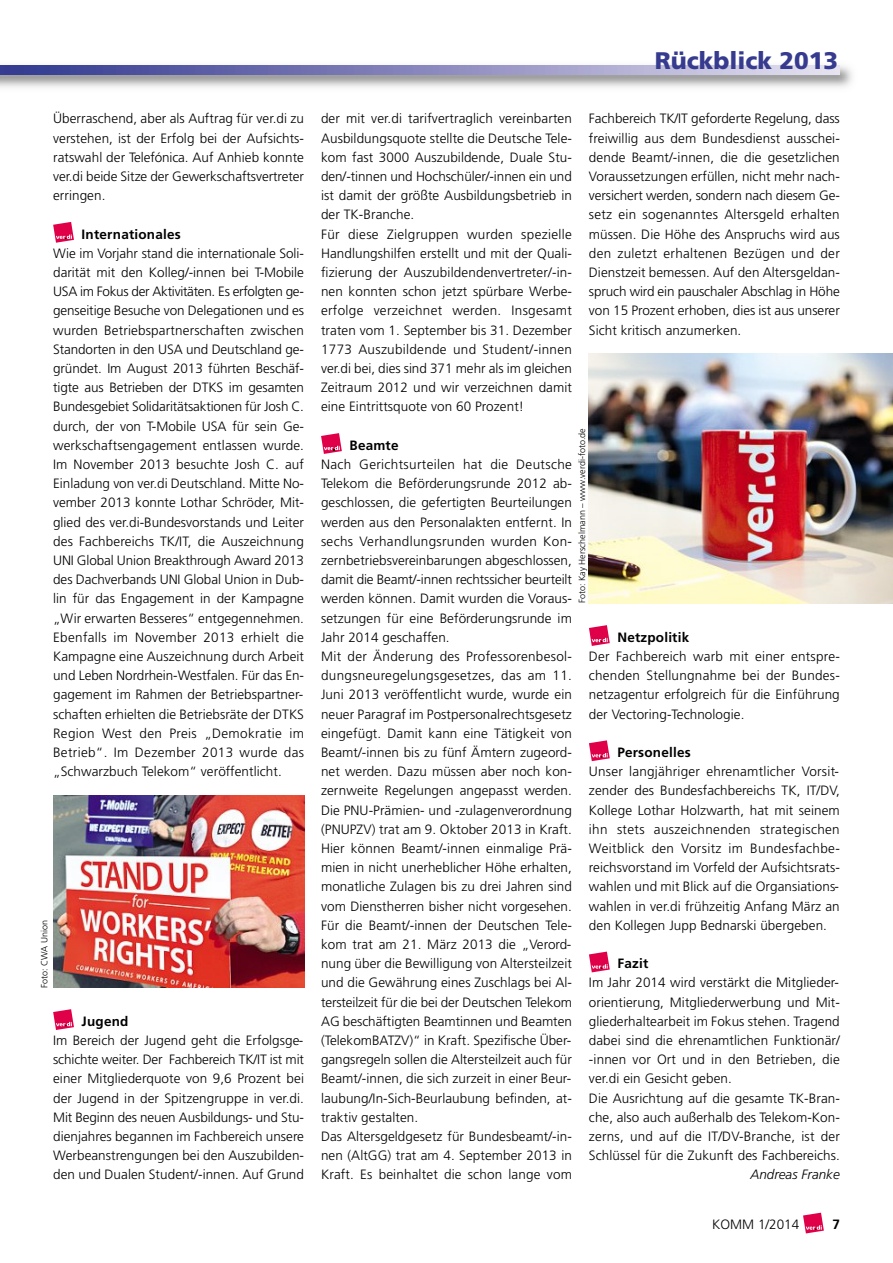
<style>
.page{position:relative;width:893px;height:1263px;background:#fff}
.page>*{position:absolute;margin:0;border:0;box-sizing:border-box;transform-origin:0 0}
.t1{font:900 24px "Frutiger";color:#363b8f}
.t2{font:300 13.5px/19.2px "Frutiger";letter-spacing:.005em;color:#000;text-align:justify}
.t3{font:700 13.5px "Frutiger";letter-spacing:.015em;color:#000}
.t4{font:italic 300 13.5px "Frutiger";color:#000}
.t5{font:300 9px "Frutiger";color:#000}
</style>
<div class="page">
<svg style="left:803px;top:1213px;width:21px;height:20px"></svg>
<svg style="left:53px;top:222px;width:21px;height:21px"></svg>
<svg style="left:53px;top:1009px;width:21px;height:21px"></svg>
<svg style="left:321px;top:433px;width:21px;height:21px"></svg>
<svg style="left:589px;top:625px;width:21px;height:21px"></svg>
<svg style="left:589px;top:740px;width:21px;height:21px"></svg>
<svg style="left:589px;top:951px;width:21px;height:21px"></svg>
<img style="left:53px;top:796px;width:251px;height:191px">
<img style="left:589px;top:354px;width:304px;height:249px">
<img style="left:0;top:65px;width:852px;height:23px">
<svg style="left:0;top:66px;width:840px;height:8px"></svg>
<p class="t2" style="left:53px;top:110px;width:252px">Überraschend, aber als Auftrag für ver.di zu verstehen, ist der Erfolg bei der Aufsichts&shy;ratswahl der Telefónica. Auf Anhieb konnte ver.di beide Sitze der Gewerkschaftsvertreter erringen.</p>
<p class="t3" style="left:82px;top:229px;width:101px">Internationales</p>
<p class="t2" style="left:53px;top:244px;width:252px">Wie im Vorjahr stand die internationale Soli&shy;darität mit den Kolleg/-innen bei T-Mobile USA im Fokus der Aktivitäten. Es erfolgten ge&shy;genseitige Besuche von Delegationen und es wurden Betriebspartnerschaften zwischen Standorten in den USA und Deutschland ge&shy;gründet. Im August 2013 führten Beschäf&shy;tigte aus Betrieben der DTKS im gesamten Bundesgebiet Solidaritätsaktionen für Josh C. durch, der von T-Mobile USA für sein Ge&shy;werkschaftsengagement entlassen wurde.<br>Im November 2013 besuchte Josh C. auf Einladung von ver.di Deutschland. Mitte No&shy;vember 2013 konnte Lothar Schröder, Mit&shy;glied des ver.di-Bundesvorstands und Leiter des Fachbereichs TK/IT, die Auszeichnung UNI Global Union Breakthrough Award 2013 des Dachverbands UNI Global Union in Dub&shy;lin für das Engagement in der Kampagne „Wir erwarten Besseres“ entgegennehmen.<br>Ebenfalls im November 2013 erhielt die Kampagne eine Auszeichnung durch Arbeit und Leben Nordrhein-Westfalen. Für das En&shy;gagement im Rahmen der Betriebspartner&shy;schaften erhielten die Betriebsräte der DTKS Region West den Preis „Demokratie im Betrieb“. Im Dezember 2013 wurde das „Schwarzbuch Telekom“ veröffentlicht.</p>
<p class="t5" style="left:41px;top:988px;width:69px;rotate:-90deg">Foto: CWA Union</p>
<p class="t3" style="left:82px;top:1016px;width:48px">Jugend</p>
<p class="t2" style="left:53px;top:1031px;width:252px">Im Bereich der Jugend geht die Erfolgsge&shy;schichte weiter. Der Fachbereich TK/IT ist mit einer Mitgliederquote von 9,6 Prozent bei der Jugend in der Spitzengruppe in ver.di.<br>Mit Beginn des neuen Ausbildungs- und Stu&shy;dienjahres begannen im Fachbereich unsere Werbeanstrengungen bei den Auszubilden&shy;den und Dualen Student/-innen. Auf Grund</p>
<h1 class="t1" style="left:655px;top:52px;width:185px">Rückblick 2013</h1>
<p class="t2" style="left:589px;top:110px;width:252px">Fachbereich TK/IT geforderte Regelung, dass freiwillig aus dem Bundesdienst ausschei&shy;dende Beamt/-innen, die die gesetzlichen Voraussetzungen erfüllen, nicht mehr nach&shy;versichert werden, sondern nach diesem Ge&shy;setz ein sogenanntes Altersgeld erhalten müssen. Die Höhe des Anspruchs wird aus den zuletzt erhaltenen Bezügen und der Dienstzeit bemessen. Auf den Altersgeldan&shy;spruch wird ein pauschaler Abschlag in Höhe von 15 Prozent erhoben, dies ist aus unserer Sicht kritisch anzumerken.</p>
<p class="t2" style="left:321px;top:110px;width:252px;text-align:left">der mit ver.di tarifvertraglich vereinbarten Ausbildungsquote stellte die Deutsche Tele&shy;kom fast 3000 Auszubildende, Duale Stu&shy;den/-tinnen und Hochschüler/-innen ein und ist damit der größte Ausbildungsbetrieb in der TK-Branche.<br>Für diese Zielgruppen wurden spezielle Handlungshilfen erstellt und mit der Quali&shy;fizierung der Auszubildendenvertreter/-in&shy;nen konnten schon jetzt spürbare Werbe&shy;erfolge verzeichnet werden. Insgesamt traten vom 1. September bis 31. Dezember 1773 Auszubildende und Student/-innen ver.di bei, dies sind 371 mehr als im gleichen Zeitraum 2012 und wir verzeichnen damit eine Eintrittsquote von 60 Prozent!</p>
<p class="t3" style="left:350px;top:440px;width:51px">Beamte</p>
<p class="t2" style="left:321px;top:455px;width:252px;text-align:left">Nach Gerichtsurteilen hat die Deutsche Telekom die Beförderungsrunde 2012 ab&shy;geschlossen, die gefertigten Beurteilungen werden aus den Personalakten entfernt. In sechs Verhandlungsrunden wurden Kon&shy;zernbetriebsvereinbarungen abgeschlossen, damit die Beamt/-innen rechtssicher beurteilt werden können. Damit wurden die Voraus&shy;setzungen für eine Beförderungsrunde im Jahr 2014 geschaffen.<br>Mit der Änderung des Professorenbesol&shy;dungsneuregelungsgesetzes, das am 11.<br>Juni 2013 veröffentlicht wurde, wurde ein neuer Paragraf im Postpersonalrechtsgesetz eingefügt. Damit kann eine Tätigkeit von Beamt/-innen bis zu fünf Ämtern zugeord&shy;net werden. Dazu müssen aber noch kon&shy;zernweite Regelungen angepasst werden.<br>Die PNU-Prämien- und -zulagenverordnung (PNUPZV) trat am 9. Oktober 2013 in Kraft.<br>Hier können Beamt/-innen einmalige Prä&shy;mien in nicht unerheblicher Höhe erhalten, monatliche Zulagen bis zu drei Jahren sind vom Dienstherren bisher nicht vorgesehen.<br>Für die Beamt/-innen der Deutschen Tele&shy;kom trat am 21. März 2013 die „Verord&shy;nung über die Bewilligung von Altersteilzeit und die Gewährung eines Zuschlags bei Al&shy;tersteilzeit für die bei der Deutschen Telekom AG beschäftigten Beamtinnen und Beamten (TelekomBATZV)“ in Kraft. Spezifische Über&shy;gangsregeln sollen die Altersteilzeit auch für Beamt/-innen, die sich zurzeit in einer Beur&shy;laubung/In-Sich-Beurlaubung befinden, at&shy;traktiv gestalten.<br>Das Altersgeldgesetz für Bundesbeamt/-in&shy;nen (AltGG) trat am 4. September 2013 in Kraft. Es beinhaltet die schon lange vom</p>
<p class="t5" style="left:579px;top:603px;width:176px;rotate:-90deg">Foto: Kay Herschelmann – www.verdi-foto.de</p>
<p class="t3" style="left:617px;top:632px;width:73px">Netzpolitik</p>
<p class="t2" style="left:589px;top:647px;width:252px">Der Fachbereich warb mit einer entspre&shy;chenden Stellungnahme bei der Bundes&shy;netzagentur erfolgreich für die Einführung der Vectoring-Technologie.</p>
<p class="t3" style="left:617px;top:747px;width:75px">Personelles</p>
<p class="t2" style="left:589px;top:763px;width:252px">Unser langjähriger ehrenamtlicher Vorsit&shy;zender des Bundesfachbereichs TK, IT/DV, Kollege Lothar Holzwarth, hat mit seinem ihn stets auszeichnenden strategischen Weitblick den Vorsitz im Bundesfachbe&shy;reichsvorstand im Vorfeld der Aufsichtsrats&shy;wahlen und mit Blick auf die Organsiations&shy;wahlen in ver.di frühzeitig Anfang März an den Kollegen Jupp Bednarski übergeben.</p>
<p class="t3" style="left:617px;top:959px;width:32px">Fazit</p>
<p class="t2" style="left:589px;top:974px;width:252px;text-align:left">Im Jahr 2014 wird verstärkt die Mitglieder&shy;orientierung, Mitgliederwerbung und Mit&shy;gliederhaltearbeit im Fokus stehen. Tragend dabei sind die ehrenamtlichen Funktionär/ -innen vor Ort und in den Betrieben, die ver.di ein Gesicht geben.<br>Die Ausrichtung auf die gesamte TK-Bran&shy;che, also auch außerhalb des Telekom-Kon&shy;zerns, und auf die IT/DV-Branche, ist der Schlüssel für die Zukunft des Fachbereichs.</p>
<p class="t4" style="left:750px;top:1170px;width:91px">Andreas Franke</p>
<p class="t2" style="left:712px;top:1216px;width:89px">KOMM 1/2014</p>
<p class="t3" style="left:832px;top:1220px;width:9px">7</p>
</div>
